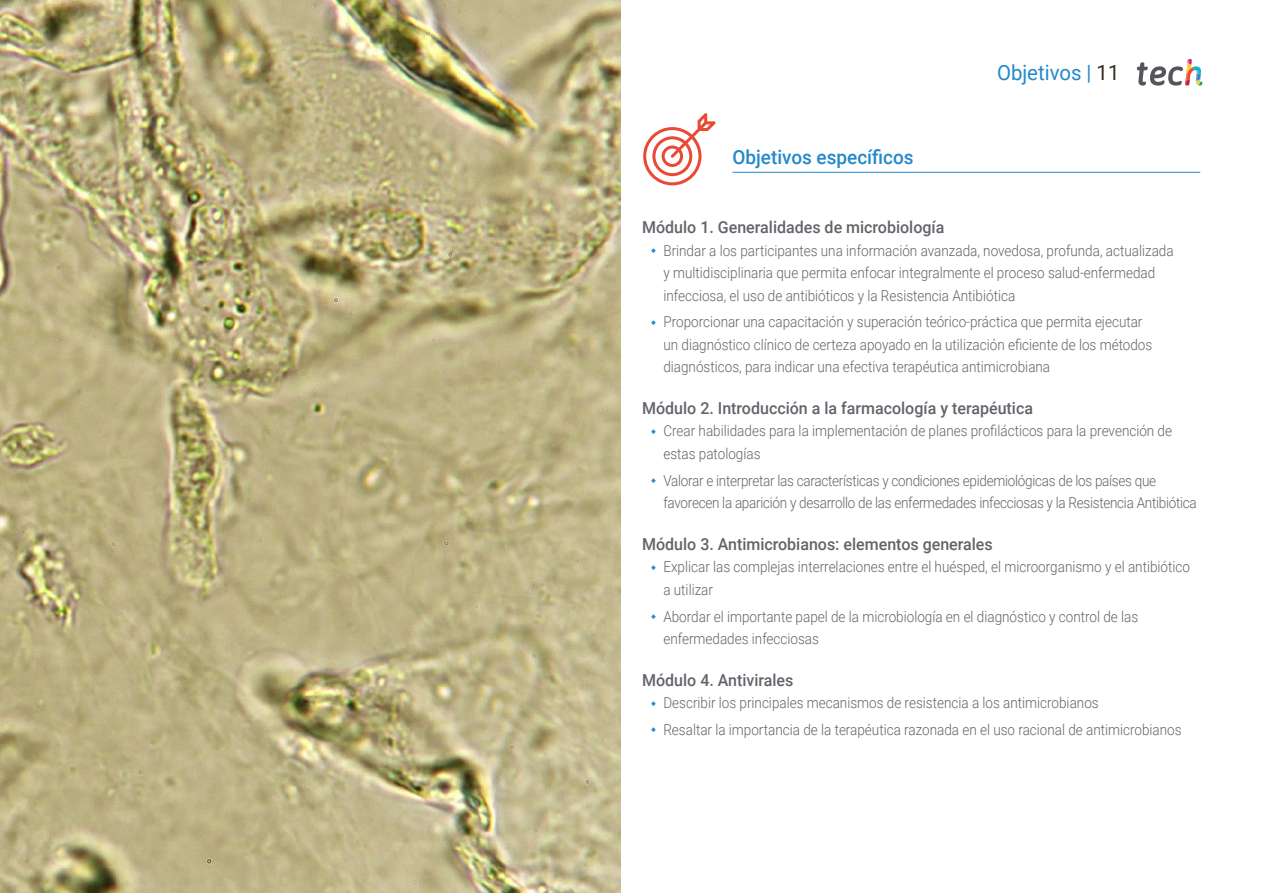
<style>
.page{position:relative;width:1263px;height:893px;background:#fff}
.page>*{position:absolute;margin:0;border:0;box-sizing:border-box;transform-origin:0 0}
.t1{font:21px "Roboto";color:#2488c9}
.t2{font:500 19.5px "Roboto";color:#2488c9}
.t3{font:500 16.5px "Roboto";color:#61646a}
.t4{font:300 15px/22.5px "Roboto";color:#61646a;scale:.9 1}
.t5{font:300 15px/22.5px "Roboto";letter-spacing:-.02em;color:#61646a;scale:.9 1}
.s1{color:#312e20}
</style>
<div class="page">
<svg style="left:643px;top:113px;width:73px;height:72px"></svg>
<hr style="left:732px;top:172px;width:468px;height:1px;background:#2488c9">
<img style="left:0;top:0;width:621px;height:893px">
<svg style="left:1137px;top:59px;width:65px;height:27px"></svg>
<h2 class="t2" style="left:732px;top:143px;width:183px">Objetivos específicos</h2>
<h1 class="t1" style="left:997px;top:57px;width:124px">Objetivos | <span class="s1">11</span></h1>
<p class="t3" style="left:642px;top:216px;width:304px">Módulo 1. Generalidades de microbiología</p>
<p class="t4" style="left:663px;top:238px;width:568px">Brindar a los participantes una información avanzada, novedosa, profunda, actualizada y multidisciplinaria que permita enfocar integralmente el proceso salud-enfermedad infecciosa, el uso de antibióticos y la Resistencia Antibiótica</p>
<p class="t4" style="left:663px;top:310px;width:545px">Proporcionar una capacitación y superación teórico-práctica que permita ejecutar un diagnóstico clínico de certeza apoyado en la utilización eficiente de los métodos diagnósticos, para indicar una efectiva terapéutica antimicrobiana</p>
<p class="t3" style="left:642px;top:397px;width:392px">Módulo 2. Introducción a la farmacología y terapéutica</p>
<p class="t4" style="left:663px;top:419px;width:567px">Crear habilidades para la implementación de planes profilácticos para la prevención de estas patologías</p>
<p class="t5" style="left:663px;top:469px;width:594px">Valorar e interpretar las características y condiciones epidemiológicas de los países que favorecen la aparición y desarrollo de las enfermedades infecciosas y la Resistencia Antibiótica</p>
<p class="t3" style="left:642px;top:533px;width:352px">Módulo 3. Antimicrobianos: elementos generales</p>
<p class="t4" style="left:663px;top:555px;width:587px">Explicar las complejas interrelaciones entre el huésped, el microorganismo y el antibiótico a utilizar</p>
<p class="t4" style="left:663px;top:604px;width:529px">Abordar el importante papel de la microbiología en el diagnóstico y control de las enfermedades infecciosas</p>
<p class="t3" style="left:642px;top:668px;width:153px">Módulo 4. Antivirales</p>
<p class="t4" style="left:663px;top:689px;width:577px;line-height:26.7px">Describir los principales mecanismos de resistencia a los antimicrobianos<br>Resaltar la importancia de la terapéutica razonada en el uso racional de antimicrobianos</p>
</div>
